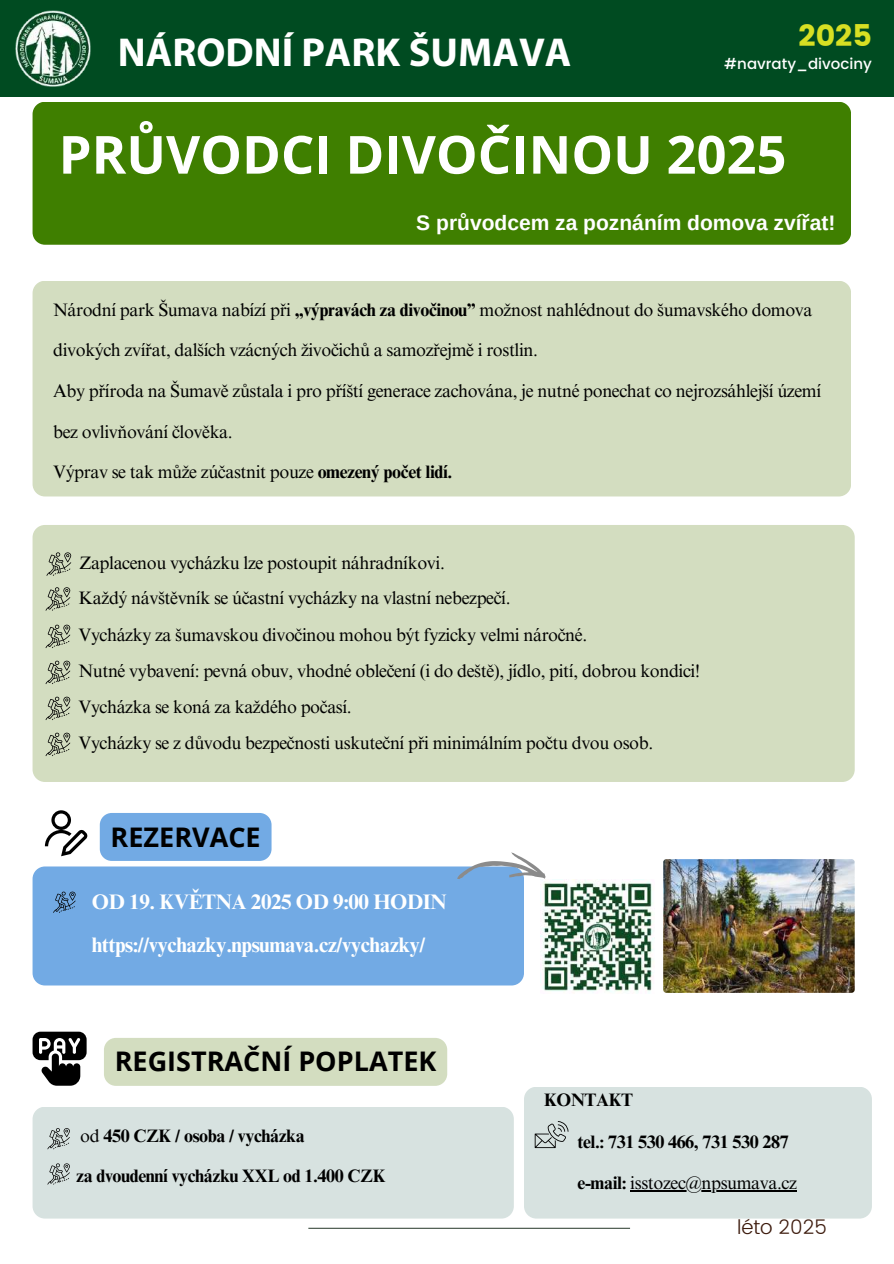
<style>
.page{position:relative;width:894px;height:1264px;background:#fff}
.page>*{position:absolute;margin:0;border:0;box-sizing:border-box;transform-origin:0 0}
.t1{font:700 52.5px "Open Sans";color:#fff}
.t2{font:700 40.5px "Myriad Pro";color:#fff}
.t3{font:300 30.75px "Poppins";color:#fff}
.t4{font:30px "Poppins";color:#d7df23}
.t5{font:700 27px "Open Sans";color:#000}
.t6{font:700 21px "Times NRMT Pro";letter-spacing:-.02em;color:#fff}
.t7{font:700 21px "Arimo";color:#fff}
.t8{font:300 19.95px "Poppins";color:#3c1a0c}
.t9{font:18px/36px "Times NRMT Pro";letter-spacing:-.02em;color:#000}
.t10{font:700 18px "Times NRMT Pro";letter-spacing:-.02em;color:#000}
.t11{font:300 18px "Poppins";color:#fff}
.t12{font:500 15px "Poppins";color:#fff}
.s1{font-weight:700}
.s2{font-weight:400}
</style>
<div class="page">
<hr style="left:308px;top:1227px;width:322px;height:1px;background:#3e4e40">
<div style="left:33px;top:281px;width:817px;height:215px;background:#d3ddc0;border-radius:12px"></div>
<div style="left:33px;top:102px;width:817px;height:143px;background:#3f7f00;border-radius:12px"></div>
<div style="left:33px;top:525px;width:821px;height:257px;background:#d3ddc0;border-radius:12px"></div>
<div style="left:33px;top:866px;width:491px;height:119px;background:#72aae4;border-radius:12px"></div>
<div style="left:33px;top:1106px;width:480px;height:112px;background:#d7e2e0;border-radius:12px"></div>
<img style="left:663px;top:859px;width:191px;height:133px;border-radius:3px">
<svg style="left:33px;top:1031px;width:54px;height:54px"></svg>
<svg style="left:45px;top:810px;width:43px;height:46px"></svg>
<img style="left:540px;top:879px;width:113px;height:114px">
<svg style="left:46px;top:552px;width:25px;height:24px"></svg>
<svg style="left:45px;top:587px;width:25px;height:24px"></svg>
<svg style="left:45px;top:624px;width:25px;height:24px"></svg>
<svg style="left:45px;top:660px;width:25px;height:24px"></svg>
<svg style="left:45px;top:696px;width:25px;height:24px"></svg>
<svg style="left:45px;top:732px;width:25px;height:24px"></svg>
<svg style="left:53px;top:891px;width:23px;height:22px"></svg>
<div style="left:100px;top:813px;width:171px;height:48px;background:#72aae4;border-radius:12px"></div>
<div style="left:104px;top:1038px;width:343px;height:47px;background:#d3ddc0"></div>
<div style="left:524px;top:1086px;width:347px;height:132px;background:#d7e2e0;border-radius:12px"></div>
<svg style="left:534px;top:1121px;width:34px;height:27px"></svg>
<hr style="left:630px;top:1189px;width:166px;height:2px;background:#000">
<svg style="left:47px;top:1128px;width:23px;height:21px"></svg>
<svg style="left:456px;top:852px;width:93px;height:51px"></svg>
<svg style="left:47px;top:1163px;width:23px;height:21px"></svg>
<div style="left:0;top:0;width:893px;height:96px;background:#004b21"></div>
<img style="left:15px;top:11px;width:76px;height:75px">
<h2 class="t2" style="left:118px;top:36px;width:455px">NÁRODNÍ PARK ŠUMAVA</h2>
<h3 class="t3" style="left:61px;top:36px;width:157px">Newsletter</h3>
<p class="t11" style="left:22px;top:50px;width:252px">V NÁRODNÍM PARKU ŠUMAVA</p>
<h3 class="t4" style="left:798px;top:18px;width:75px">2025</h3>
<p class="t12" style="left:724px;top:55px;width:149px">#navraty_divociny</p>
<h1 class="t1" style="left:59px;top:117px;width:729px">PRŮVODCI DIVOČINOU 2025</h1>
<p class="t7" style="left:416px;top:211px;width:420px">S průvodcem za poznáním domova zvířat!</p>
<p class="t9" style="left:53px;top:294px;width:760px">Národní park Šumava nabízí při <span class="s1">„výpravách za divočinou”</span> možnost nahlédnout do šumavského domova</p>
<p class="t9" style="left:53px;top:334px;width:486px">divokých zvířat, dalších vzácných živočichů a samozřejmě i rostlin.</p>
<p class="t9" style="left:53px;top:375px;width:769px">Aby příroda na Šumavě zůstala i pro příští generace zachována, je nutné ponechat co nejrozsáhlejší území</p>
<p class="t9" style="left:53px;top:415px;width:181px">bez ovlivňování člověka.</p>
<p class="t9" style="left:53px;top:456px;width:401px">Výprav se tak může zúčastnit pouze <span class="s1">omezený počet lidí.</span></p>
<p class="t9" style="left:78px;top:547px;width:433px;line-height:34.8px">Zaplacenou vycházku lze postoupit náhradníkovi.<br>Každý návštěvník se účastní vycházky na vlastní nebezpečí.</p>
<p class="t9" style="left:78px;top:619px;width:623px">Vycházky za šumavskou divočinou mohou být fyzicky velmi náročné.<br>Nutné vybavení: pevná obuv, vhodné oblečení (i do deště), jídlo, pití, dobrou kondici!<br>Vycházka se koná za každého počasí.<br>Vycházky se z důvodu bezpečnosti uskuteční při minimálním počtu dvou osob.</p>
<h3 class="t5" style="left:111px;top:817px;width:151px">REZERVACE</h3>
<p class="t6" style="left:92px;top:893px;width:356px">OD 19. KVĚTNA 2025 OD 9:00 HODIN</p>
<p class="t6" style="left:92px;top:937px;width:335px">https://vychazky.npsumava.cz/vychazky/</p>
<h3 class="t5" style="left:115px;top:1042px;width:323px">REGISTRAČNÍ POPLATEK</h3>
<p class="t10" style="left:80px;top:1128px;width:226px"><span class="s2">od</span> 450 CZK / osoba / vycházka</p>
<p class="t10" style="left:76px;top:1169px;width:311px">za dvoudenní vycházku XXL od 1.400 CZK</p>
<p class="t10" style="left:544px;top:1093px;width:91px">KONTAKT</p>
<p class="t10" style="left:577px;top:1135px;width:213px">tel.: 731 530 466, 731 530 287</p>
<p class="t9" style="left:577px;top:1166px;width:221px"><span class="s1">e-mail:</span> isstozec@npsumava.cz</p>
<p class="t8" style="left:736px;top:1215px;width:91px">léto 2025</p>
</div>
